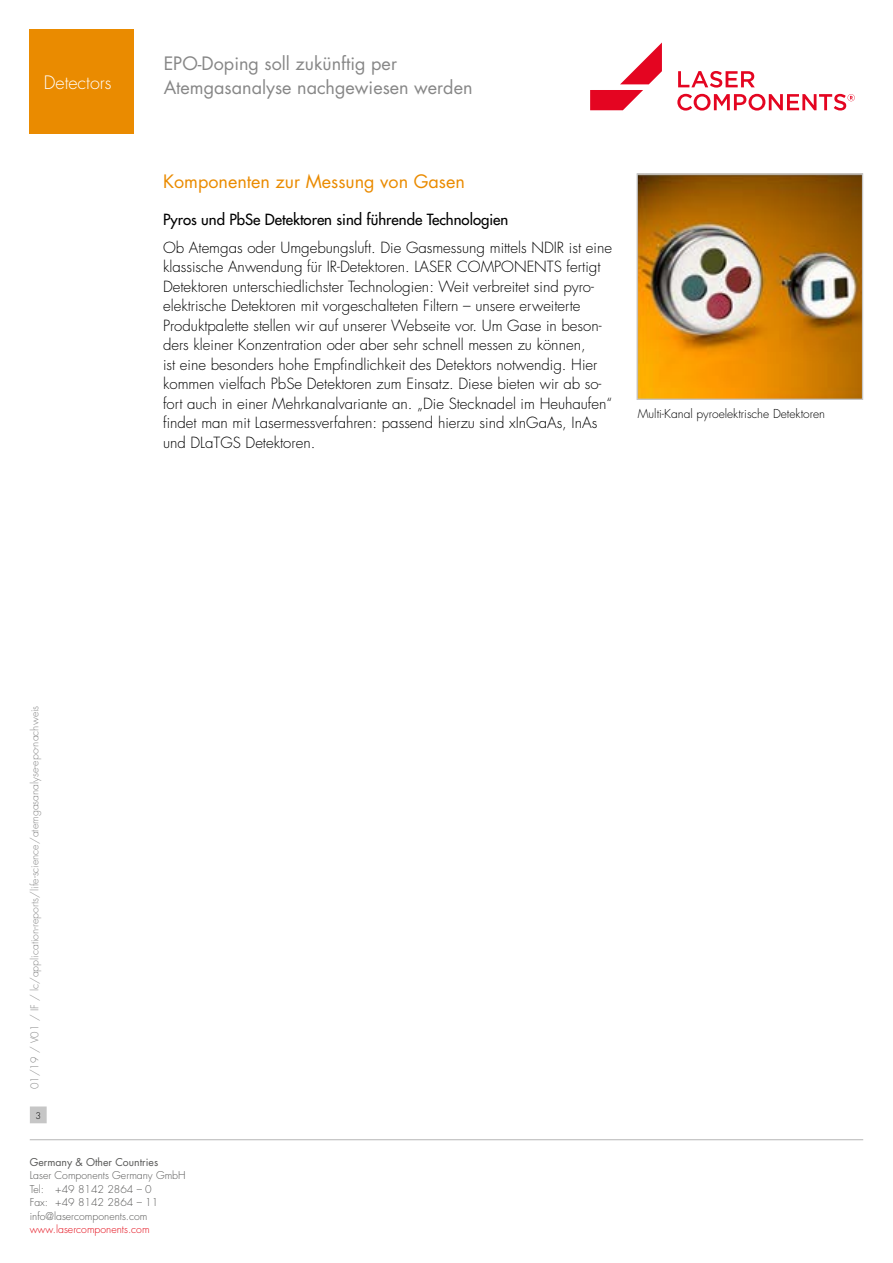
<style>
.page{position:relative;width:893px;height:1263px;background:#fff}
.page>*{position:absolute;margin:0;border:0;box-sizing:border-box;transform-origin:0 0}
.t1{font:18px "Futura Std";color:#878787}
.t2{font:18px "Futura Std";color:#ea8b00}
.t3{font:300 18px "Futura Std";color:#fff}
.t4{font:300 15px/19.5px "Futura Std";color:#000}
.t5{font:500 15px "Futura Std";color:#000}
.t6{font:300 12px "Futura Std";color:#000}
.t7{font:300 10.5px/13.5px "Futura Std";color:#575756}
.t8{font:300 10.5px "Futura Std";color:#878787}
.t9{font:300 10.5px "Futura Std";color:#e30613}
.t10{font:10.5px "Futura Std";color:#575756}
.t11{font:300 9px "Futura Std";color:#000}
</style>
<div class="page">
<hr style="left:30px;top:1139px;width:833px;height:1px;background:#c6c6c6">
<div style="left:31px;top:1107px;width:15px;height:16px;background:#c6c6c6"></div>
<div style="left:30px;top:1106px;width:17px;height:17px;border:1px solid #c6c6c6"></div>
<svg style="left:677px;top:71px;width:178px;height:40px"></svg>
<svg style="left:590px;top:43px;width:72px;height:67px"></svg>
<img style="left:638px;top:175px;width:223px;height:223px">
<div style="left:636px;top:173px;width:227px;height:227px;border:1px solid #c6c6c6"></div>
<div style="left:30px;top:30px;width:104px;height:104px;background:#ea8b00"></div>
<p class="t1" style="left:164px;top:52px;width:235px">EPO-Doping soll zukünftig per</p>
<p class="t3" style="left:44px;top:72px;width:69px">Detectors</p>
<p class="t1" style="left:164px;top:76px;width:310px">Atemgasanalyse nachgewiesen werden</p>
<p class="t2" style="left:163px;top:170px;width:303px">Komponenten zur Messung von Gasen</p>
<p class="t5" style="left:163px;top:210px;width:347px">Pyros und PbSe Detektoren sind führende Technologien</p>
<p class="t4" style="left:163px;top:238px;width:451px">Ob Atemgas oder Umgebungsluft. Die Gasmessung mittels NDIR ist eine klassische Anwendung für IR-Detektoren. LASER COMPONENTS fertigt Detektoren unterschiedlichster Technologien: Weit verbreitet sind pyro&shy;elektrische Detektoren mit vorgeschalteten Filtern – unsere erweiterte Produktpalette stellen wir auf unserer Webseite vor. Um Gase in beson&shy;ders kleiner Konzentration oder aber sehr schnell messen zu können,<br>ist eine besonders hohe Empfindlichkeit des Detektors notwendig. Hier kommen vielfach PbSe Detektoren zum Einsatz. Diese bieten wir ab so&shy;fort auch in einer Mehrkanalvariante an. „Die Stecknadel im Heuhaufen“ findet man mit Lasermessverfahren: passend hierzu sind xInGaAs, InAs und DLaTGS Detektoren.</p>
<p class="t6" style="left:638px;top:406px;width:189px">Multi-Kanal pyroelektrische Detektoren</p>
<p class="t8" style="left:28px;top:1089px;width:385px;rotate:-90deg">01/19 / V01 / IF / lc/application-reports/life-science/atemgasanalyse-epo-nachweis</p>
<p class="t11" style="left:35px;top:1110px;width:7px">3</p>
<p class="t10" style="left:30px;top:1155px;width:130px">Germany &amp; Other Countries</p>
<p class="t7" style="left:30px;top:1169px;width:157px">Laser Components Germany GmbH<br>Tel: +49 8142 2864 – 0<br>Fax: +49 8142 2864 – 11 info@lasercomponents.com</p>
<p class="t9" style="left:30px;top:1223px;width:121px">www.lasercomponents.com</p>
</div>
